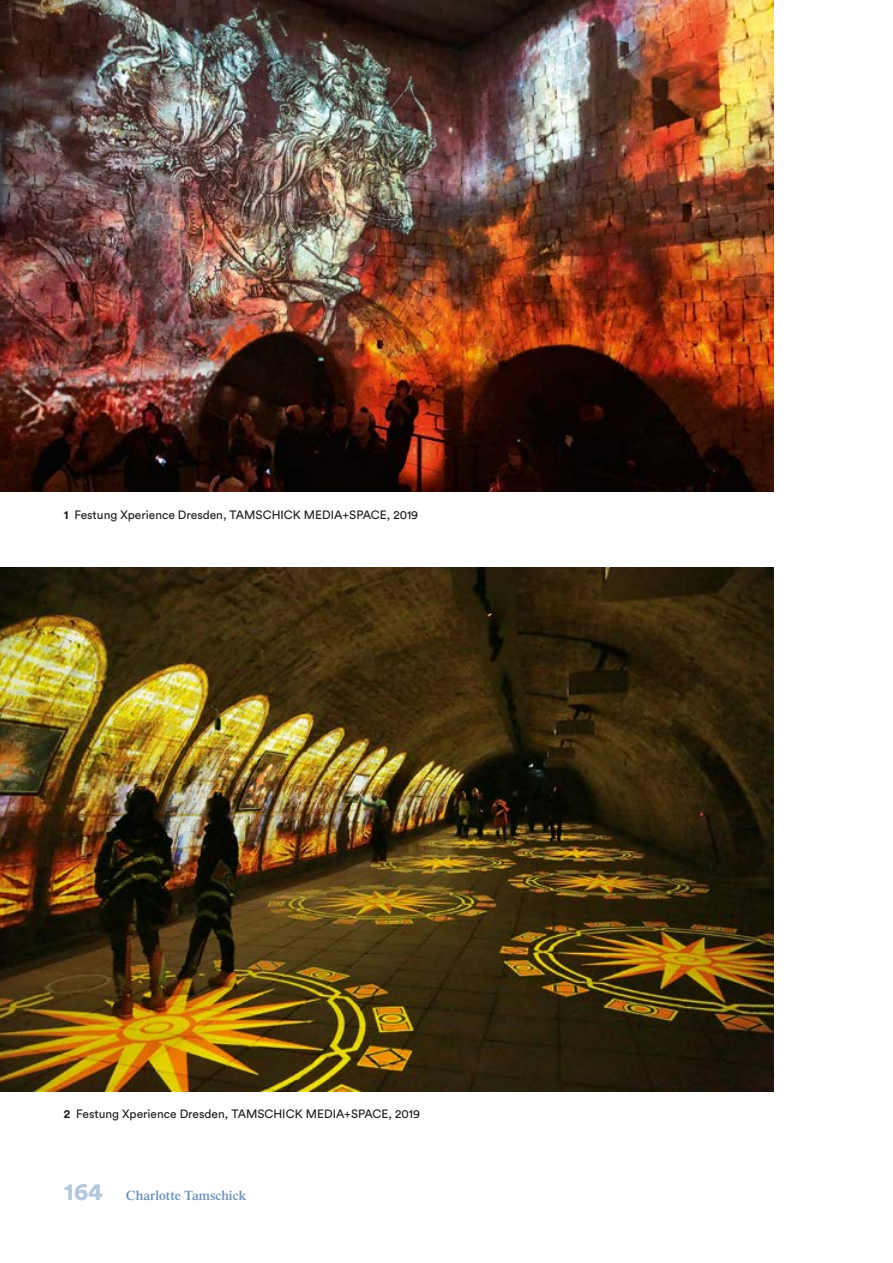
<style>
.page{position:relative;width:893px;height:1263px;background:#fff}
.page>*{position:absolute;margin:0;border:0;box-sizing:border-box;transform-origin:0 0}
.t1{font:900 24px "Circular Std";color:#b6c6db}
.t2{font:600 13.5px "Times LT Std";color:#6f94b8}
.t3{font:12px "Circular Std";color:#1a1a18}
.s1{font-weight:700}
</style>
<div class="page">
<img style="left:0;top:0;width:774px;height:492px">
<img style="left:0;top:567px;width:774px;height:524px">
<p class="t3" style="left:64px;top:507px;width:356px"><span class="s1">1</span> Festung Xperience Dresden, TAMSCHICK MEDIA+SPACE, 2019</p>
<p class="t3" style="left:64px;top:1107px;width:358px"><span class="s1">2</span> Festung Xperience Dresden, TAMSCHICK MEDIA+SPACE, 2019</p>
<h1 class="t1" style="left:64px;top:1176px;width:40px">164</h1>
<p class="t2" style="left:126px;top:1188px;width:122px">Charlotte Tamschick</p>
</div>
